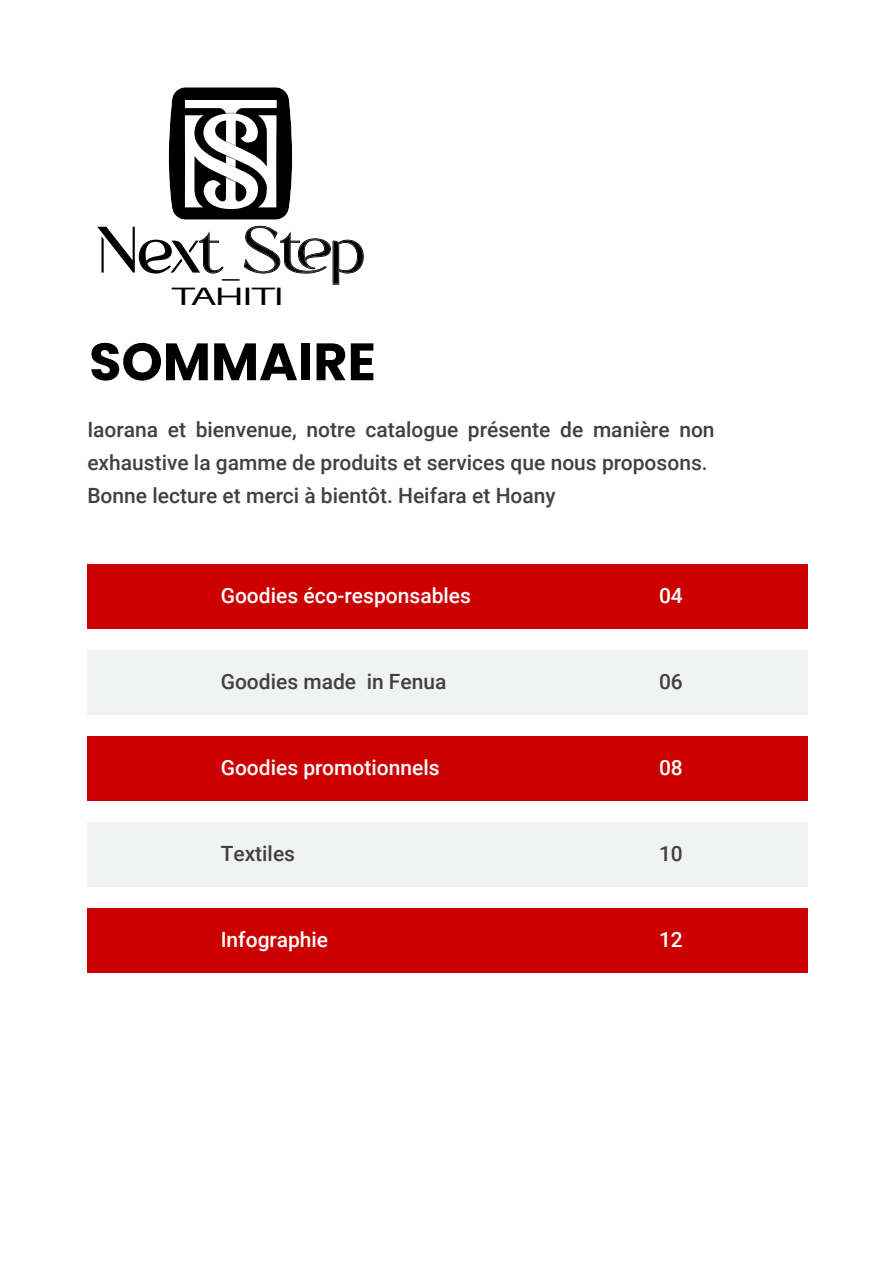
<style>
.page{position:relative;width:893px;height:1263px;background:#fff}
.page>*{position:absolute;margin:0;border:0;box-sizing:border-box;transform-origin:0 0}
.t1{font:700 52.5px "Poppins";color:#000}
.t2{font:25.2px "Aileron";letter-spacing:-.05em;color:#000;scale:1.6 1}
.t3{font:500 21px/33px "Roboto";color:#414042}
.t4{font:500 21px "Roboto";color:#fff}
</style>
<div class="page">
<div style="left:87px;top:564px;width:721px;height:65px;background:#c00"></div>
<div style="left:87px;top:650px;width:721px;height:65px;background:#f1f2f2"></div>
<div style="left:87px;top:736px;width:721px;height:65px;background:#c00"></div>
<div style="left:87px;top:822px;width:721px;height:65px;background:#f1f2f2"></div>
<div style="left:87px;top:908px;width:721px;height:65px;background:#c00"></div>
<svg style="left:168px;top:87px;width:125px;height:133px"></svg>
<svg style="left:97px;top:226px;width:267px;height:59px"></svg>
<p class="t2" style="left:170px;top:283px;width:72px">TAHITI</p>
<h1 class="t1" style="left:89px;top:331px;width:288px">SOMMAIRE</h1>
<p class="t3" style="left:87px;top:412px;width:629px">Iaorana et bienvenue, notre catalogue présente de manière non exhaustive la gamme de produits et services que nous proposons.<br>Bonne lecture et merci à bientôt. Heifara et Hoany</p>
<p class="t4" style="left:221px;top:581px;width:252px">Goodies éco-responsables</p>
<p class="t4" style="left:659px;top:581px;width:25px">04</p>
<p class="t3" style="left:221px;top:665px;width:227px">Goodies made in Fenua</p>
<p class="t3" style="left:659px;top:665px;width:25px">06</p>
<p class="t4" style="left:221px;top:753px;width:220px">Goodies promotionnels</p>
<p class="t4" style="left:659px;top:753px;width:25px">08</p>
<p class="t3" style="left:221px;top:837px;width:76px">Textiles</p>
<p class="t3" style="left:659px;top:837px;width:25px">10</p>
<p class="t4" style="left:221px;top:925px;width:109px">Infographie</p>
<p class="t4" style="left:659px;top:925px;width:25px">12</p>
</div>
